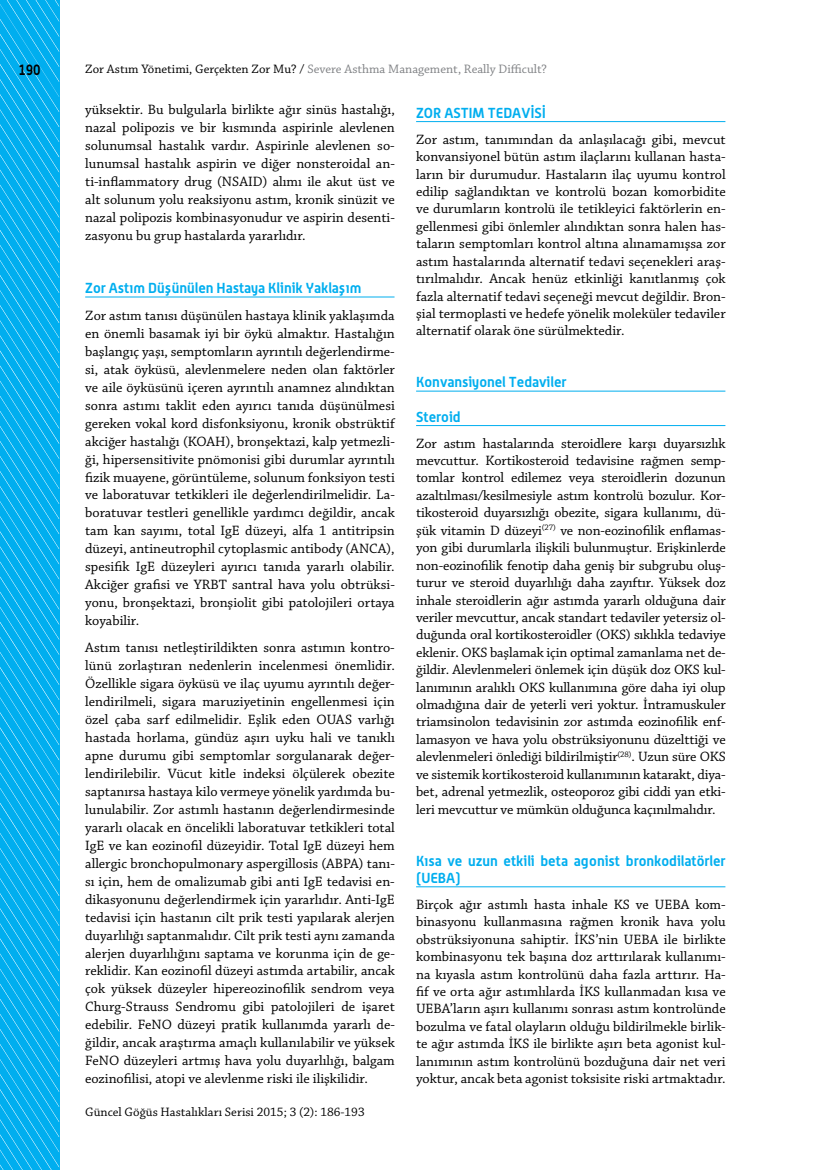
<style>
.page{position:relative;width:830px;height:1170px;background:#fff}
.page>*{position:absolute;margin:0;border:0;box-sizing:border-box;transform-origin:0 0}
.t1{font:700 15px "Alwyn";color:#000;scale:.85 1}
.t2{font:14.25px/18px "Chaparral Pro";color:#000;text-align:justify}
.t3{font:700 14.25px/17.4px "Alwyn";color:#00aeef}
.t4{font:12.9px "Chaparral Pro";color:#808285}
.t5{font:12.9px "Chaparral Pro";color:#000}
.s1{color:#000}
</style>
<div class="page">
<hr style="left:85px;top:296px;width:309px;height:1px;background:#00aeef">
<hr style="left:416px;top:121px;width:309px;height:1px;background:#00aeef">
<hr style="left:416px;top:391px;width:309px;height:1px;background:#00aeef">
<hr style="left:416px;top:425px;width:309px;height:1px;background:#00aeef">
<hr style="left:416px;top:886px;width:309px;height:1px;background:#00aeef">
<svg style="left:0;top:0;width:59px;height:1169px;background:#0eb2ef"></svg>
<p class="t1" style="left:18px;top:61px;width:28px">190</p>
<p class="t4" style="left:85px;top:62px;width:463px"><span class="s1">Zor Astım Yönetimi, Gerçekten Zor Mu? /</span> Severe Asthma Management, Really Difficult?</p>
<p class="t2" style="left:85px;top:101px;width:311px">yüksektir. Bu bulgularla birlikte ağır sinüs hastalığı, nazal polipozis ve bir kısmında aspirinle alevlenen solunumsal hastalık vardır. Aspirinle alevlenen so&shy;lunumsal hastalık aspirin ve diğer nonsteroidal an&shy;ti-inflammatory drug (NSAID) alımı ile akut üst ve alt solunum yolu reaksiyonu astım, kronik sinüzit ve nazal polipozis kombinasyonudur ve aspirin desenti&shy;zasyonu bu grup hastalarda yararlıdır.</p>
<p class="t3" style="left:85px;top:279px;width:278px">Zor Astım Düşünülen Hastaya Klinik Yaklaşım</p>
<p class="t2" style="left:85px;top:307px;width:311px">Zor astım tanısı düşünülen hastaya klinik yaklaşımda en önemli basamak iyi bir öykü almaktır. Hastalığın başlangıç yaşı, semptomların ayrıntılı değerlendirme&shy;si, atak öyküsü, alevlenmelere neden olan faktörler ve aile öyküsünü içeren ayrıntılı anamnez alındıktan sonra astımı taklit eden ayırıcı tanıda düşünülmesi gereken vokal kord disfonksiyonu, kronik obstrüktif akciğer hastalığı (KOAH), bronşektazi, kalp yetmezli&shy;ği, hipersensitivite pnömonisi gibi durumlar ayrıntılı fizik muayene, görüntüleme, solunum fonksiyon testi ve laboratuvar tetkikleri ile değerlendirilmelidir. La&shy;boratuvar testleri genellikle yardımcı değildir, ancak tam kan sayımı, total IgE düzeyi, alfa 1 antitripsin düzeyi, antineutrophil cytoplasmic antibody (ANCA), spesifik IgE düzeyleri ayırıcı tanıda yararlı olabilir.<br>Akciğer grafisi ve YRBT santral hava yolu obtrüksi&shy;yonu, bronşektazi, bronşiolit gibi patolojileri ortaya koyabilir.</p>
<p class="t2" style="left:85px;top:639px;width:311px">Astım tanısı netleştirildikten sonra astımın kontro&shy;lünü zorlaştıran nedenlerin incelenmesi önemlidir.<br>Özellikle sigara öyküsü ve ilaç uyumu ayrıntılı değer&shy;lendirilmeli, sigara maruziyetinin engellenmesi için özel çaba sarf edilmelidir. Eşlik eden OUAS varlığı hastada horlama, gündüz aşırı uyku hali ve tanıklı apne durumu gibi semptomlar sorgulanarak değer&shy;lendirilebilir. Vücut kitle indeksi ölçülerek obezite saptanırsa hastaya kilo vermeye yönelik yardımda bu&shy;lunulabilir. Zor astımlı hastanın değerlendirmesinde yararlı olacak en öncelikli laboratuvar tetkikleri total IgE ve kan eozinofil düzeyidir. Total IgE düzeyi hem allergic bronchopulmonary aspergillosis (ABPA) tanı&shy;sı için, hem de omalizumab gibi anti IgE tedavisi en&shy;dikasyonunu değerlendirmek için yararlıdır. Anti-IgE tedavisi için hastanın cilt prik testi yapılarak alerjen duyarlılığı saptanmalıdır. Cilt prik testi aynı zamanda alerjen duyarlılığını saptama ve korunma için de ge&shy;reklidir. Kan eozinofil düzeyi astımda artabilir, ancak çok yüksek düzeyler hipereozinofilik sendrom veya Churg-Strauss Sendromu gibi patolojileri de işaret edebilir. FeNO düzeyi pratik kullanımda yararlı de&shy;ğildir, ancak araştırma amaçlı kullanılabilir ve yüksek FeNO düzeyleri artmış hava yolu duyarlılığı, balgam eozinofilisi, atopi ve alevlenme riski ile ilişkilidir.</p>
<p class="t5" style="left:85px;top:1104px;width:281px">Güncel Göğüs Hastalıkları Serisi 2015; 3 (2): 186-193</p>
<p class="t3" style="left:416px;top:104px;width:131px">ZOR ASTIM TEDAVİSİ</p>
<p class="t2" style="left:416px;top:131px;width:311px;line-height:17.4px">Zor astım, tanımından da anlaşılacağı gibi, mevcut konvansiyonel bütün astım ilaçlarını kullanan hasta&shy;ların bir durumudur. Hastaların ilaç uyumu kontrol edilip sağlandıktan ve kontrolü bozan komorbidite ve durumların kontrolü ile tetikleyici faktörlerin en&shy;gellenmesi gibi önlemler alındıktan sonra halen has&shy;taların semptomları kontrol altına alınamamışsa zor astım hastalarında alternatif tedavi seçenekleri araş&shy;tırılmalıdır. Ancak henüz etkinliği kanıtlanmış çok fazla alternatif tedavi seçeneği mevcut değildir. Bron&shy;şial termoplasti ve hedefe yönelik moleküler tedaviler alternatif olarak öne sürülmektedir.</p>
<p class="t3" style="left:416px;top:373px;width:152px">Konvansiyonel Tedaviler</p>
<p class="t3" style="left:416px;top:407px;width:46px">Steroid</p>
<p class="t2" style="left:416px;top:435px;width:311px;line-height:17.4px">Zor astım hastalarında steroidlere karşı duyarsızlık mevcuttur. Kortikosteroid tedavisine rağmen semp&shy;tomlar kontrol edilemez veya steroidlerin dozunun azaltılması/kesilmesiyle astım kontrolü bozulur. Kor&shy;tikosteroid duyarsızlığı obezite, sigara kullanımı, dü&shy;şük vitamin D düzeyi<sup>(27)</sup> ve non-eozinofilik enflamas&shy;yon gibi durumlarla ilişkili bulunmuştur. Erişkinlerde non-eozinofilik fenotip daha geniş bir subgrubu oluş&shy;turur ve steroid duyarlılığı daha zayıftır. Yüksek doz inhale steroidlerin ağır astımda yararlı olduğuna dair veriler mevcuttur, ancak standart tedaviler yetersiz ol&shy;duğunda oral kortikosteroidler (OKS) sıklıkla tedaviye eklenir. OKS başlamak için optimal zamanlama net de&shy;ğildir. Alevlenmeleri önlemek için düşük doz OKS kul&shy;lanımının aralıklı OKS kullanımına göre daha iyi olup olmadığına dair de yeterli veri yoktur. İntramuskuler triamsinolon tedavisinin zor astımda eozinofilik enf&shy;lamasyon ve hava yolu obstrüksiyonunu düzelttiği ve alevlenmeleri önlediği bildirilmiştir<sup>(28)</sup>. Uzun süre OKS ve sistemik kortikosteroid kullanımının katarakt, diya&shy;bet, adrenal yetmezlik, osteoporoz gibi ciddi yan etki&shy;leri mevcuttur ve mümkün olduğunca kaçınılmalıdır.</p>
<p class="t3" style="left:416px;top:851px;width:311px">Kısa ve uzun etkili beta agonist bronkodilatörler (UEBA)</p>
<p class="t2" style="left:416px;top:896px;width:311px;line-height:17.4px">Birçok ağır astımlı hasta inhale KS ve UEBA kom&shy;binasyonu kullanmasına rağmen kronik hava yolu obstrüksiyonuna sahiptir. İKS’nin UEBA ile birlikte kombinasyonu tek başına doz arttırılarak kullanımı&shy;na kıyasla astım kontrolünü daha fazla arttırır. Ha&shy;fif ve orta ağır astımlılarda İKS kullanmadan kısa ve UEBA’ların aşırı kullanımı sonrası astım kontrolünde bozulma ve fatal olayların olduğu bildirilmekle birlik&shy;te ağır astımda İKS ile birlikte aşırı beta agonist kul&shy;lanımının astım kontrolünü bozduğuna dair net veri yoktur, ancak beta agonist toksisite riski artmaktadır.</p>
</div>
